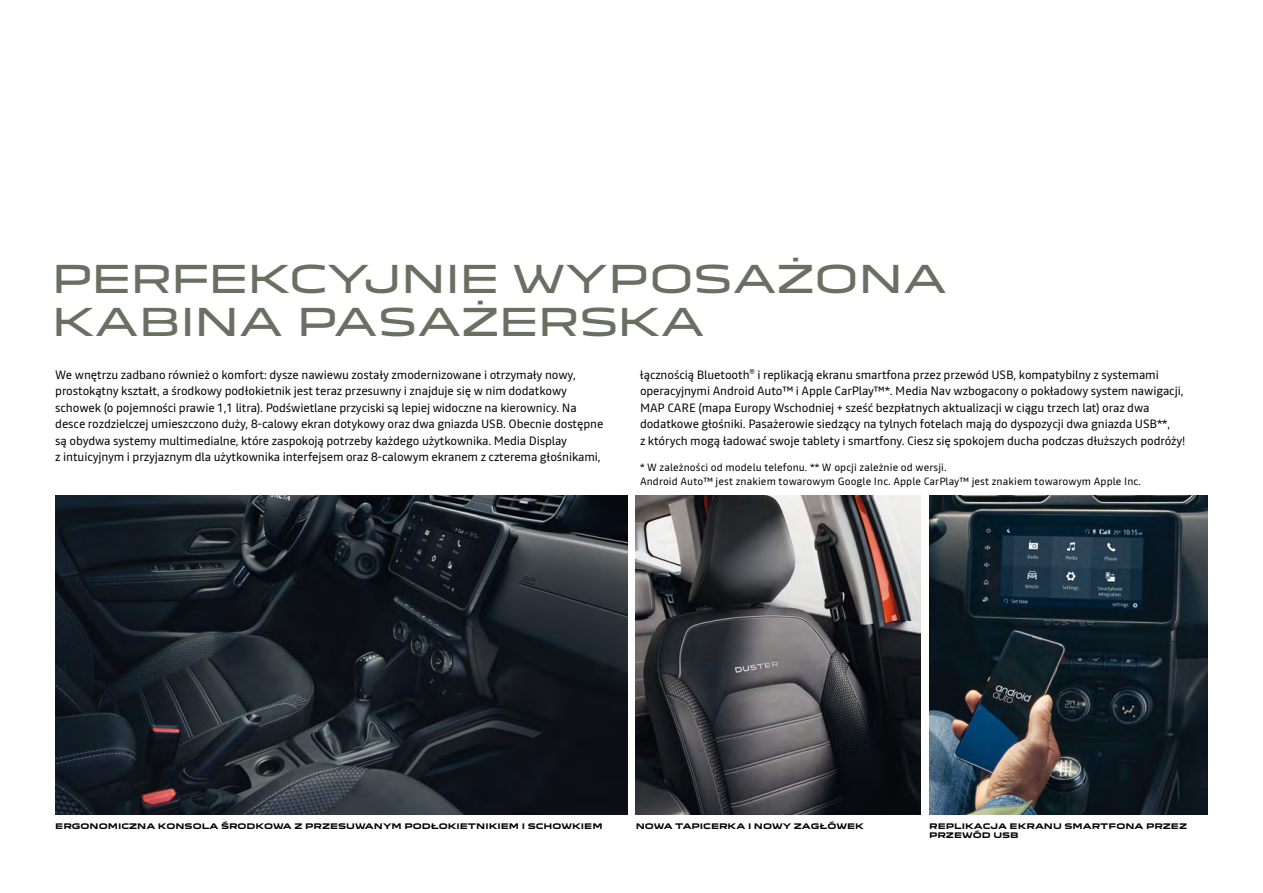
<style>
.page{position:relative;width:1263px;height:893px;background:#fff}
.page>*{position:absolute;margin:0;border:0;box-sizing:border-box;transform-origin:0 0}
.t1{font:37.5px/43.5px "Dacia Block Extended";letter-spacing:-.035em;color:#6a6f61}
.t2{font:12px/16.5px "Read";letter-spacing:-.01em;color:#000}
.t3{font:10.5px/14.4px "Read";letter-spacing:.01em;color:#000}
.t4{font:700 7.5px/9px "Dacia Block Extended";color:#000}
</style>
<div class="page">
<img style="left:636px;top:496px;width:284px;height:319px">
<img style="left:55px;top:496px;width:572px;height:319px">
<img style="left:929px;top:496px;width:279px;height:319px">
<h1 class="t1" style="left:51px;top:258px;width:897px">PERFEKCYJNIE WYPOSAŻONA<br>KABINA PASAŻERSKA</h1>
<p class="t2" style="left:55px;top:366px;width:550px">We wnętrzu zadbano również o komfort: dysze nawiewu zostały zmodernizowane i otrzymały nowy, prostokątny kształt, a środkowy podłokietnik jest teraz przesuwny i znajduje się w nim dodatkowy schowek (o pojemności prawie 1,1 litra). Podświetlane przyciski są lepiej widoczne na kierownicy. Na desce rozdzielczej umieszczono duży, 8-calowy ekran dotykowy oraz dwa gniazda USB. Obecnie dostępne są obydwa systemy multimedialne, które zaspokoją potrzeby każdego użytkownika. Media Display<br>z intuicyjnym i przyjaznym dla użytkownika interfejsem oraz 8-calowym ekranem z czterema głośnikami,</p>
<p class="t2" style="left:640px;top:366px;width:547px">łącznością Bluetooth<sup>®</sup> i replikacją ekranu smartfona przez przewód USB, kompatybilny z systemami operacyjnymi Android Auto™ i Apple CarPlay™*. Media Nav wzbogacony o pokładowy system nawigacji, MAP CARE (mapa Europy Wschodniej + sześć bezpłatnych aktualizacji w ciągu trzech lat) oraz dwa dodatkowe głośniki. Pasażerowie siedzący na tylnych fotelach mają do dyspozycji dwa gniazda USB**,<br>z których mogą ładować swoje tablety i smartfony. Ciesz się spokojem ducha podczas dłuższych podróży!</p>
<p class="t3" style="left:640px;top:460px;width:502px">* W zależności od modelu telefonu. ** W opcji zależnie od wersji.<br>Android Auto™ jest znakiem towarowym Google Inc. Apple CarPlay™ jest znakiem towarowym Apple Inc.</p>
<p class="t4" style="left:55px;top:822px;width:549px">ERGONOMICZNA KONSOLA ŚRODKOWA Z PRZESUWANYM PODŁOKIETNIKIEM I SCHOWKIEM</p>
<p class="t4" style="left:636px;top:822px;width:230px">NOWA TAPICERKA I NOWY ZAGŁÓWEK</p>
<p class="t4" style="left:929px;top:822px;width:259px">REPLIKACJA EKRANU SMARTFONA PRZEZ<br>PRZEWÓD USB</p>
</div>
